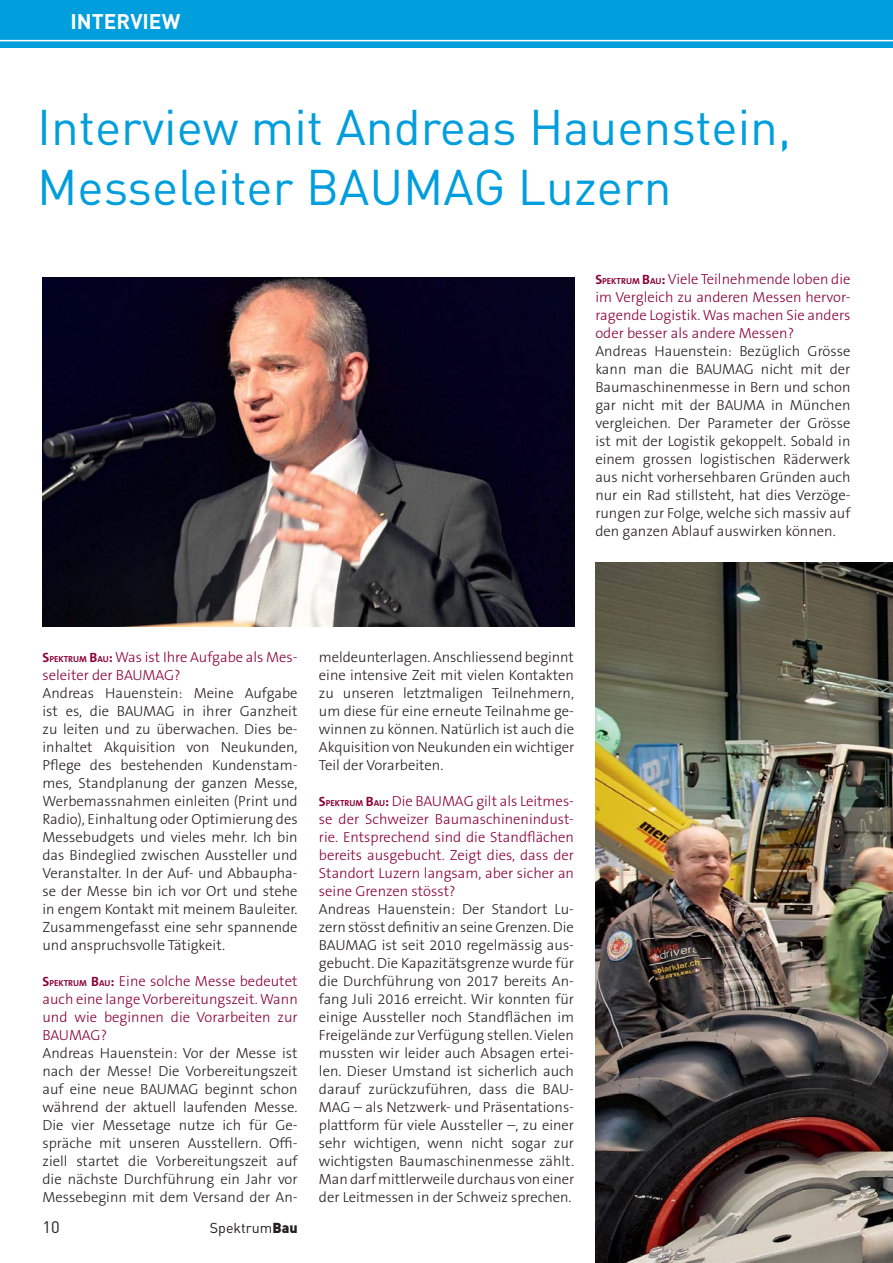
<style>
.page{position:relative;width:893px;height:1263px;background:#fff}
.page>*{position:absolute;margin:0;border:0;box-sizing:border-box;transform-origin:0 0}
.t1{font:49.5px/60px "DIN";color:#009edd}
.t2{font:700 21px "DIN";color:#fff}
.t3{font:16.5px "DIN";color:#231f20}
.t4{font:300 14.55px/18px "The Sans B3";color:#231f20;text-align:justify}
.t5{font:300 14.55px/18px "The Sans B3";color:#8b0036;text-align:justify}
.t6{font:14.25px "DIN";color:#231f20}
.s1{font-family:"The Sans B7 Bold SC650";font-weight:400;font-size:13.5px}
.s2{font-family:"The Sans B7 Bold SC650";font-weight:400;font-size:8.7px}
.s3{font-weight:900}
</style>
<div class="page">
<div style="left:0;top:0;width:892px;height:48px;background:#009edd"></div>
<hr style="left:0;top:40px;width:892px;height:1px;background:#fff">
<img style="left:43px;top:277px;width:531px;height:349px">
<img style="left:595px;top:563px;width:297px;height:700px">
<h2 class="t2" style="left:71px;top:8px;width:111px">INTERVIEW</h2>
<h1 class="t1" style="left:37px;top:98px;width:755px">Interview mit Andreas Hauenstein,<br>Messeleiter BAUMAG Luzern</h1>
<p class="t5" style="left:595px;top:272px;width:257px"><span class="s1">S</span><span class="s2">PEKTRUM</span> <span class="s1">B</span><span class="s2">AU</span><span class="s1">:</span> Viele Teilnehmende loben die im Vergleich zu anderen Messen hervor&shy;ragende Logistik. Was machen Sie anders oder besser als andere Messen?</p>
<p class="t4" style="left:595px;top:344px;width:257px">Andreas Hauenstein: Bezüglich Grösse kann man die BAUMAG nicht mit der Baumaschinenmesse in Bern und schon gar nicht mit der BAUMA in München vergleichen. Der Parameter der Grösse ist mit der Logistik gekoppelt. Sobald in einem grossen logistischen Räderwerk aus nicht vorhersehbaren Gründen auch nur ein Rad stillsteht, hat dies Verzöge&shy;rungen zur Folge, welche sich massiv auf den ganzen Ablauf auswirken können.</p>
<p class="t5" style="left:43px;top:649px;width:257px"><span class="s1">S</span><span class="s2">PEKTRUM</span> <span class="s1">B</span><span class="s2">AU</span><span class="s1">:</span> Was ist Ihre Aufgabe als Mes&shy;seleiter der BAUMAG?</p>
<p class="t4" style="left:43px;top:685px;width:257px">Andreas Hauenstein: Meine Aufgabe ist es, die BAUMAG in ihrer Ganzheit zu leiten und zu überwachen. Dies be&shy;inhaltet Akquisition von Neukunden, Pflege des bestehenden Kundenstam&shy;mes, Standplanung der ganzen Messe, Werbemassnahmen einleiten (Print und Radio), Einhaltung oder Optimierung des Messebudgets und vieles mehr. Ich bin das Bindeglied zwischen Aussteller und Veranstalter. In der Auf- und Abbaupha&shy;se der Messe bin ich vor Ort und stehe in engem Kontakt mit meinem Bauleiter.<br>Zusammengefasst eine sehr spannende und anspruchsvolle Tätigkeit.</p>
<p class="t5" style="left:43px;top:973px;width:257px"><span class="s1">S</span><span class="s2">PEKTRUM</span> <span class="s1">B</span><span class="s2">AU</span><span class="s1">:</span> Eine solche Messe bedeutet auch eine lange Vorbereitungszeit. Wann und wie beginnen die Vorarbeiten zur BAUMAG?</p>
<p class="t4" style="left:43px;top:1045px;width:257px">Andreas Hauenstein: Vor der Messe ist nach der Messe! Die Vorbereitungszeit auf eine neue BAUMAG beginnt schon während der aktuell laufenden Messe.<br>Die vier Messetage nutze ich für Ge&shy;spräche mit unseren Ausstellern. Offi&shy;ziell startet die Vorbereitungszeit auf die nächste Durchführung ein Jahr vor Messebeginn mit dem Versand der An-</p>
<p class="t3" style="left:43px;top:1217px;width:19px">10</p>
<p class="t6" style="left:210px;top:1220px;width:89px">Spektrum<span class="s3">Bau</span></p>
<p class="t4" style="left:319px;top:649px;width:257px">meldeunterlagen. Anschliessend beginnt eine intensive Zeit mit vielen Kontakten zu unseren letztmaligen Teilnehmern, um diese für eine erneute Teilnahme ge&shy;winnen zu können. Natürlich ist auch die Akquisition von Neukunden ein wichtiger Teil der Vorarbeiten.</p>
<p class="t5" style="left:319px;top:793px;width:257px"><span class="s1">S</span><span class="s2">PEKTRUM</span> <span class="s1">B</span><span class="s2">AU</span><span class="s1">:</span> Die BAUMAG gilt als Leitmes&shy;se der Schweizer Baumaschinenindust&shy;rie. Entsprechend sind die Standflächen bereits ausgebucht. Zeigt dies, dass der Standort Luzern langsam, aber sicher an seine Grenzen stösst?</p>
<p class="t4" style="left:319px;top:901px;width:257px">Andreas Hauenstein: Der Standort Lu&shy;zern stösst definitiv an seine Grenzen. Die BAUMAG ist seit 2010 regelmässig aus&shy;gebucht. Die Kapazitätsgrenze wurde für die Durchführung von 2017 bereits An&shy;fang Juli 2016 erreicht. Wir konnten für einige Aussteller noch Standflächen im Freigelände zur Verfügung stellen. Vielen mussten wir leider auch Absagen ertei&shy;len. Dieser Umstand ist sicherlich auch darauf zurückzuführen, dass die BAU-MAG – als Netzwerk- und Präsentations&shy;plattform für viele Aussteller –, zu einer sehr wichtigen, wenn nicht sogar zur wichtigsten Baumaschinenmesse zählt.<br>Man darf mittlerweile durchaus von einer der Leitmessen in der Schweiz sprechen.</p>
</div>
